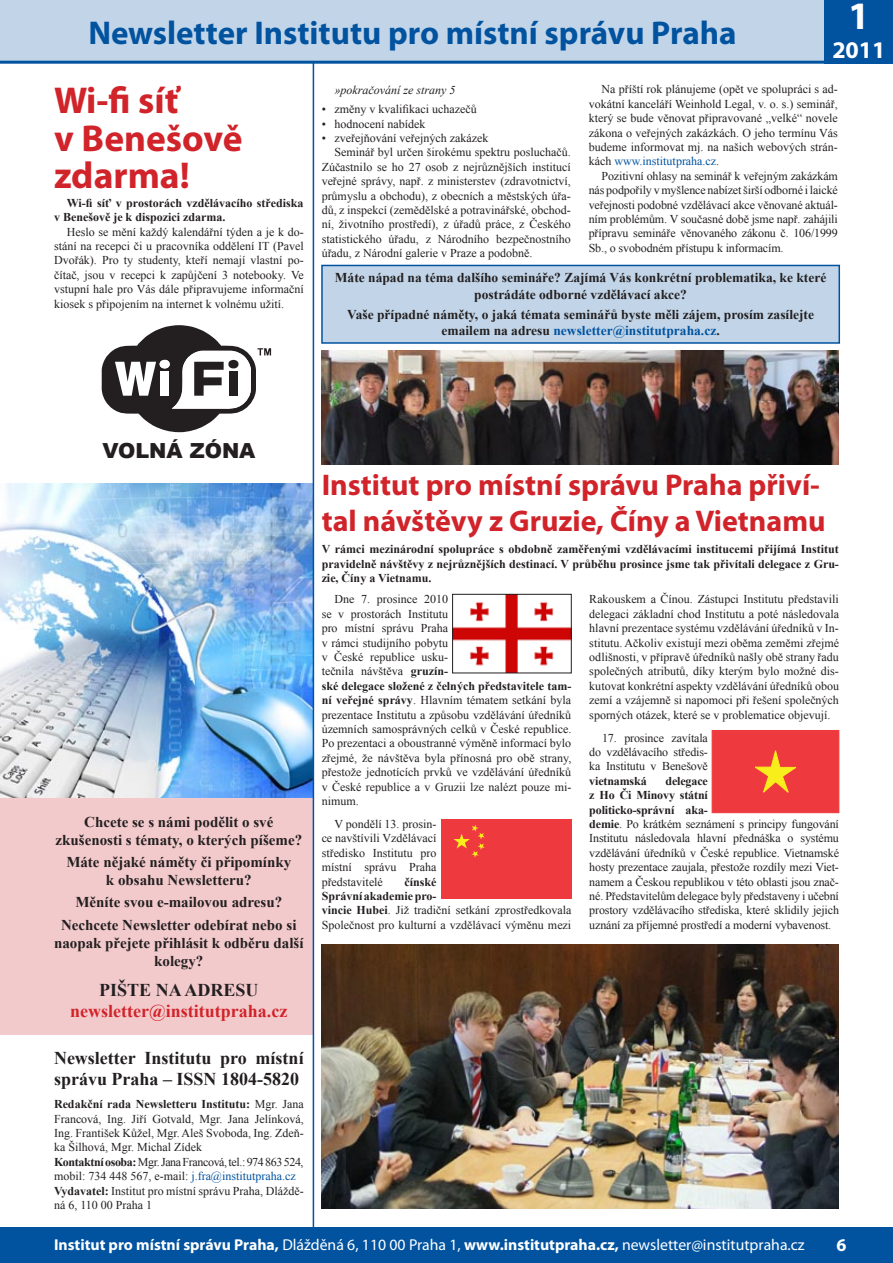
<style>
.page{position:relative;width:893px;height:1263px;background:#fff}
.page>*{position:absolute;margin:0;border:0;box-sizing:border-box;transform-origin:0 0}
.t1{font:700 39px "Myriad Pro";color:#fff}
.Nadpis_1{font:700 37.5px/37.5px "Myriad Pro";color:#d1232a}
.t2{font:700 33px "Myriad Pro";color:#0153a0}
.Nadpis_1-2{font:700 30px/36px "Myriad Pro";color:#d1232a}
.t3{font:700 24px "Myriad Pro";color:#fff}
.t4{font:900 20.85px "Arial";color:#231f20}
.Základní{font:700 18px/21.6px "Times New Roman";color:#231f20}
.Nadpis_3{font:700 18px/21.6px "Times New Roman";color:#d1232a;text-align:center}
.t5{font:700 18px "Myriad Pro";color:#fff}
.t6{font:700 15.75px "Myriad Pro";color:#fff}
.Nadpis_3-2{font:700 15px/18px "Times New Roman";color:#231f20;text-align:center}
.t7{font:700 13.5px/16.2px "Times New Roman";color:#231f20;text-align:center}
.Základní-2{font:12px/14.4px "Times New Roman";color:#231f20;text-align:justify}
.Základní_bold{font:700 12px/14.4px "Times New Roman";color:#231f20;text-align:justify}
.Odrážky{font:12px "Times New Roman";color:#231f20}
.Základní-3{font:700 12px/14.4px "Times New Roman";color:#231f20}
.Základní-4{font:italic 12px "Times New Roman";color:#231f20}
.s1{color:#0153a0}
.s2{color:#231f20}
.s3{font-weight:700}
.s4{font-weight:400}
</style>
<div class="page">
<div style="left:322px;top:265px;width:517px;height:78px;background:#c2d5e8"></div>
<img style="left:0;top:483px;width:313px;height:315px">
<div style="left:0;top:798px;width:313px;height:236px;background:#f3cacc"></div>
<div style="left:0;top:1227px;width:893px;height:36px;background:#0153a0"></div>
<div style="left:0;top:1px;width:893px;height:61px;background:#c2d5e8"></div>
<hr style="left:0;top:61px;width:892px;height:3px;background:#0153a0">
<div style="left:825px;top:0;width:68px;height:64px;background:#0153a0"></div>
<hr style="left:313px;top:62px;width:1px;height:1165px;background:#0153a0">
<div style="left:321px;top:265px;width:519px;height:79px;border:2px solid #0153a0"></div>
<svg style="left:102px;top:325px;width:169px;height:107px"></svg>
<div style="left:441px;top:820px;width:130px;height:79px;background:#ee3a3e"></div>
<svg style="left:453px;top:825px;width:32px;height:32px"></svg>
<div style="left:712px;top:730px;width:127px;height:83px;background:#ee3a3e;border:1px solid #ee3a3e"></div>
<svg style="left:755px;top:750px;width:41px;height:43px"></svg>
<img style="left:454px;top:596px;width:116px;height:75px">
<div style="left:452px;top:594px;width:120px;height:79px;border:1px solid #231f20"></div>
<img style="left:322px;top:944px;width:517px;height:265px">
<img style="left:322px;top:351px;width:517px;height:114px">
<p class="t2" style="left:88px;top:12px;width:650px">Newsletter Institutu pro místní správu Praha</p>
<p class="t1" style="left:848px;top:-9px;width:23px">1</p>
<p class="t3" style="left:832px;top:34px;width:55px">2011</p>
<p class="Nadpis_1" style="left:54px;top:81px;width:190px">Wi-fi síť<br>v Benešově zdarma!</p>
<p class="Základní-3" style="left:54px;top:195px;width:251px;text-indent:13px">Wi-fi síť v prostorách vzdělávacího střediska v Benešově je k dispozici zdarma.</p>
<p class="Základní-2" style="left:54px;top:224px;width:251px;text-indent:13px">Heslo se mění každý kalendářní týden a je k do&shy;stání na recepci či u pracovníka oddělení IT (Pavel Dvořák). Pro ty studenty, kteří nemají vlastní po&shy;čítač, jsou v recepci k zapůjčení 3 notebooky. Ve vstupní hale pro Vás dále připravujeme informační kiosek s připojením na internet k volnému užití.</p>
<p class="Základní-4" style="left:334px;top:82px;width:122px">»pokračování ze strany 5</p>
<p class="Odrážky" style="left:322px;top:101px;width:157px">• změny v kvalifikaci uchazečů</p>
<p class="Odrážky" style="left:322px;top:116px;width:105px">• hodnocení nabídek</p>
<p class="Odrážky" style="left:322px;top:130px;width:168px">• zveřejňování veřejných zakázek</p>
<p class="Základní-2" style="left:322px;top:145px;width:251px;text-indent:13px">Seminář byl určen širokému spektru posluchačů.<br>Zúčastnilo se ho 27 osob z nejrůznějších institucí veřejné správy, např. z ministerstev (zdravotnictví, průmyslu a obchodu), z obecních a městských úřa&shy;dů, z inspekcí (zemědělské a potravinářské, obchod&shy;ní, životního prostředí), z úřadů práce, z Českého statistického úřadu, z Národního bezpečnostního úřadu, z Národní galerie v Praze a podobně.</p>
<p class="Základní-2" style="left:589px;top:82px;width:251px;text-indent:13px">Na příští rok plánujeme (opět ve spolupráci s ad&shy;vokátní kanceláří Weinhold Legal, v. o. s.) seminář, který se bude věnovat připravované „velké“ novele zákona o veřejných zakázkách. O jeho termínu Vás budeme informovat mj. na našich webových strán&shy;kách <span class="s1">www.institutpraha.cz</span>.</p>
<p class="Základní-2" style="left:589px;top:168px;width:251px;text-indent:13px">Pozitivní ohlasy na seminář k veřejným zakázkám nás podpořily vmyšlence nabízet širší odborné i laické veřejnosti podobné vzdělávací akce věnované aktuál&shy;ním problémům. V současné době jsme např. zahájili přípravu semináře věnovaného zákonu č. 106/1999<br>Sb., o svobodném přístupu k informacím.</p>
<p class="t7" style="left:335px;top:269px;width:493px">Máte nápad na téma dalšího semináře? Zajímá Vás konkrétní problematika, ke které postrádáte odborné vzdělávací akce?</p>
<p class="t7" style="left:347px;top:306px;width:468px">Vaše případné náměty, o jaká témata seminářů byste měli zájem, prosím zasílejte emailem na adresu <span class="s1">newsletter@institutpraha.cz</span>.</p>
<p class="t4" style="left:103px;top:435px;width:154px">VOLNÁ ZÓNA</p>
<p class="Nadpis_3-2" style="left:55px;top:812px;width:248px">Chcete se s námi podělit o své zkušenosti s tématy, o kterých píšeme?</p>
<p class="Nadpis_3-2" style="left:66px;top:853px;width:226px">Máte nějaké náměty či připomínky k obsahu Newsletteru?</p>
<p class="Nadpis_3-2" style="left:75px;top:893px;width:208px">Měníte svou e-mailovou adresu?</p>
<p class="Nadpis_3-2" style="left:54px;top:915px;width:251px">Nechcete Newsletter odebírat nebo si naopak přejete přihlásit k odběru další kolegy?</p>
<p class="Nadpis_3" style="left:70px;top:978px;width:219px"><span class="s2">PIŠTE NA ADRESU </span>newsletter@institutpraha.cz</p>
<p class="Základní" style="left:54px;top:1046px;width:251px">Newsletter Institutu pro místní správu Praha – ISSN 1804-5820</p>
<p class="Základní-2" style="left:54px;top:1097px;width:251px"><span class="s3">Redakční rada Newsletteru Institutu:</span> Mgr. Jana Francová, Ing. Jiří Gotvald, Mgr. Jana Jelínková, Ing. František Kůžel, Mgr. Aleš Svoboda, Ing. Zdeň&shy;ka Šilhová, Mgr. Michal Zídek</p>
<p class="Základní-2" style="left:54px;top:1154px;width:251px"><span class="s3">Kontaktní osoba:</span> Mgr.Jana Francová, tel.: 974863524, mobil: 734 448 567, e-mail: <span class="s1">j.fra@institutpraha.cz</span></p>
<p class="Základní-2" style="left:54px;top:1183px;width:251px"><span class="s3">Vydavatel:</span> Institut pro místní správu Praha, Dláždě&shy;ná 6, 110 00 Praha 1</p>
<p class="Nadpis_1-2" style="left:322px;top:465px;width:505px">Institut pro místní správu Praha přiví&shy;tal návštěvy z Gruzie, Číny a Vietnamu</p>
<p class="Základní_bold" style="left:322px;top:542px;width:519px">V rámci mezinárodní spolupráce s obdobně zaměřenými vzdělávacími institucemi přijímá Institut pravidelně návštěvy z nejrůznějších destinací. V průběhu prosince jsme tak přivítali delegace z Gru&shy;zie, Číny a Vietnamu.</p>
<p class="Základní-2" style="left:322px;top:592px;width:251px;text-align:left;text-indent:13px">Dne 7. prosince 2010<br>se v prostorách Institutu<br>pro místní správu Praha<br>v rámci studijního pobytu<br>v České republice usku-<br>tečnila návštěva <span class="s3">gruzín-<br>ské delegace složené z čelných představitele tam&shy;ní veřejné správy</span>. Hlavním tématem setkání byla prezentace Institutu a způsobu vzdělávání úředníků územních samosprávných celků v České republice.<br>Po prezentaci a oboustranné výměně informací bylo zřejmé, že návštěva byla přínosná pro obě strany, přestože jednotících prvků ve vzdělávání úředníků v České republice a v Gruzii lze nalézt pouze mi&shy;nimum.</p>
<p class="Základní-2" style="left:322px;top:817px;width:116px;text-indent:13px">V pondělí 13. prosin&shy;ce navštívili Vzdělávací středisko Institutu pro místní správu Praha představitelé</p>
<p class="Základní-2" style="left:322px;top:874px;width:251px;text-align:left;text-indent:83px"><span class="s3">čínské<br>Správní akademie pro-<br>vincie Hubei</span>. Již tradiční setkání zprostředkovala Společnost pro kulturní a vzdělávací výměnu mezi</p>
<p class="Základní-2" style="left:589px;top:592px;width:251px">Rakouskem a Čínou. Zástupci Institutu představili delegaci základní chod Institutu a poté následovala hlavní prezentace systému vzdělávání úředníků v In&shy;stitutu. Ačkoliv existují mezi oběma zeměmi zřejmé odlišnosti, v přípravě úředníků našly obě strany řadu společných atributů, díky kterým bylo možné dis&shy;kutovat konkrétní aspekty vzdělávání úředníků obou zemí a vzájemně si napomoci při řešení společných sporných otázek, které se v problematice objevují.</p>
<p class="Základní-2" style="left:589px;top:730px;width:120px;text-indent:13px">17. prosince zavítala do vzdělávacího středis&shy;ka Institutu v Benešově <span class="s3">vietnamská</span></p>
<p class="Základní-2" style="left:589px;top:773px;width:251px;text-align:left;text-indent:76px"><span class="s3">delegace<br>z Ho Či Minovy státní<br>politicko-správní aka-<br>demie</span>. Po krátkém seznámení s principy fungování Institutu následovala hlavní přednáška o systému vzdělávání úředníků v České republice. Vietnamské hosty prezentace zaujala, přestože rozdíly mezi Viet&shy;namem a Českou republikou v této oblasti jsou znač&shy;né. Představitelům delegace byly představeny i učební prostory vzdělávacího střediska, které sklidily jejich uznání za příjemné prostředí a moderní vybavenost.</p>
<p class="t6" style="left:54px;top:1234px;width:752px">Institut pro místní správu Praha, <span class="s4">Dlážděná 6, 110 00 Praha 1,</span> www.institutpraha.cz, <span class="s4">newsletter@institutpraha.cz</span></p>
<p class="t5" style="left:837px;top:1233px;width:11px">6</p>
</div>
